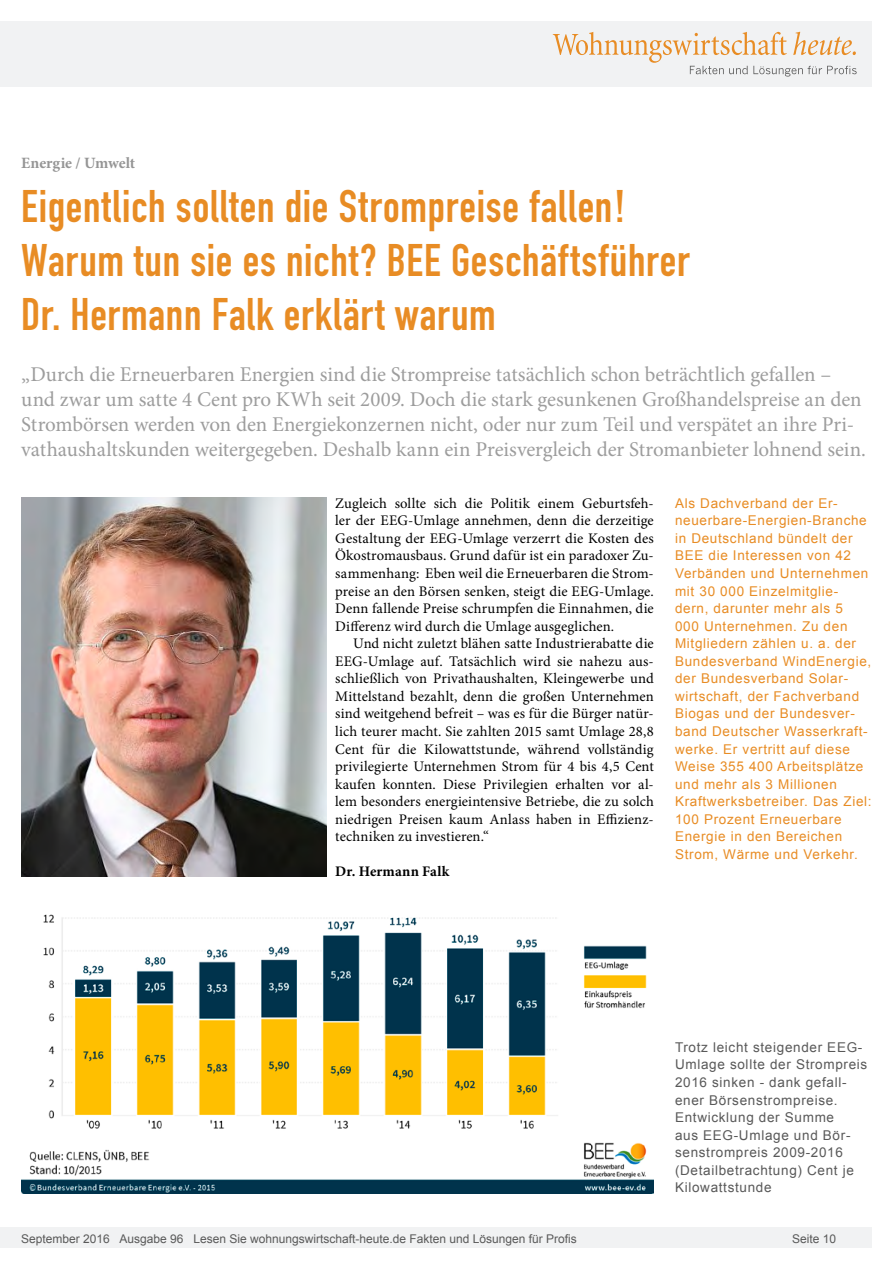
<style>
.page{position:relative;width:893px;height:1263px;background:#fff}
.page>*{position:absolute;margin:0;border:0;box-sizing:border-box;transform-origin:0 0}
.Überschrift_Groß{font:45px/54px "DIN Engschrift";letter-spacing:.015em;color:#e88c24}
.Anlesetext{font:21px/25.2px "Minion Pro";letter-spacing:-.005em;color:#9d9d9d}
.Kategorie{font:700 15.75px "Minion Pro";letter-spacing:-.005em;color:#959595}
.Fliesstext{font:14.7px/17.5px "Minion Pro";letter-spacing:.01em;color:#000;text-align:justify}
.Fließtext_erste_Zeil{font:14.7px/17.5px "Minion Pro";letter-spacing:.005em;color:#000;text-align:justify}
.AUTOR{font:700 14.7px "Minion Pro";letter-spacing:.01em;color:#000}
.Info{font:13.5px/17.5px "Arial";letter-spacing:.05em;color:#e88c24}
.Bildunterschrift{font:13.5px/17.5px "Arial";letter-spacing:.05em;color:#595959}
.t1{font:12px "Arial";color:#595959}
</style>
<div class="page">
<div style="left:0;top:1227px;width:872px;height:20px;background:#f1f2f3"></div>
<div style="left:0;top:21px;width:872px;height:66px;background:#f1f2f3"></div>
<svg style="left:553px;top:32px;width:304px;height:45px"></svg>
<img style="left:21px;top:497px;width:306px;height:379px">
<img style="left:21px;top:914px;width:633px;height:279px">
<p class="Kategorie" style="left:21px;top:152px;width:115px">Energie / Umwelt</p>
<p class="Überschrift_Groß" style="left:21px;top:180px;width:670px">Eigentlich sollten die Strompreise fallen!<br>Warum tun sie es nicht? BEE Geschäftsführer<br>Dr. Hermann Falk erklärt warum</p>
<p class="Anlesetext" style="left:21px;top:361px;width:846px">„Durch die Erneuerbaren Energien sind die Strompreise tatsächlich schon beträchtlich gefallen – und zwar um satte 4 Cent pro KWh seit 2009. Doch die stark gesunkenen Großhandelspreise an den Strombörsen werden von den Energiekonzernen nicht, oder nur zum Teil und verspätet an ihre Pri&shy;vathaushaltskunden weitergegeben. Deshalb kann ein Preisvergleich der Stromanbieter lohnend sein.</p>
<p class="Fließtext_erste_Zeil" style="left:335px;top:494px;width:320px">Zugleich sollte sich die Politik einem Geburtsfeh&shy;ler der EEG-Umlage annehmen, denn die derzeitige Gestaltung der EEG-Umlage verzerrt die Kosten des Ökostromausbaus. Grund dafür ist ein paradoxer Zu&shy;sammenhang: Eben weil die Erneuerbaren die Strom&shy;preise an den Börsen senken, steigt die EEG-Umlage.<br>Denn fallende Preise schrumpfen die Einnahmen, die Differenz wird durch die Umlage ausgeglichen.</p>
<p class="Fliesstext" style="left:335px;top:635px;width:320px;text-indent:18px">Und nicht zuletzt blähen satte Industrierabatte die EEG-Umlage auf. Tatsächlich wird sie nahezu aus&shy;schließlich von Privathaushalten, Kleingewerbe und Mittelstand bezahlt, denn die großen Unternehmen sind weitgehend befreit – was es für die Bürger natür&shy;lich teurer macht. Sie zahlten 2015 samt Umlage 28,8<br>Cent für die Kilowattstunde, während vollständig privilegierte Unternehmen Strom für 4 bis 4,5 Cent kaufen konnten. Diese Privilegien erhalten vor al&shy;lem besonders energieintensive Betriebe, die zu solch niedrigen Preisen kaum Anlass haben in Effizienz&shy;techniken zu investieren.“</p>
<p class="AUTOR" style="left:335px;top:861px;width:116px">Dr. Hermann Falk</p>
<p class="Info" style="left:675px;top:494px;width:198px">Als Dachverband der Er&shy;neuerbare-Energien-Branche in Deutschland bündelt der<br>BEE die Interessen von 42<br>Verbänden und Unternehmen mit 30 000 Einzelmitglie&shy;dern, darunter mehr als 5<br>000 Unternehmen. Zu den<br>Mitgliedern zählen u. a. der<br>Bundesverband WindEnergie, der Bundesverband Solar&shy;wirtschaft, der Fachverband<br>Biogas und der Bundesver&shy;band Deutscher Wasserkraft&shy;werke. Er vertritt auf diese<br>Weise 355 400 Arbeitsplätze und mehr als 3 Millionen<br>Kraftwerksbetreiber. Das Ziel:<br>100 Prozent Erneuerbare<br>Energie in den Bereichen<br>Strom, Wärme und Verkehr.</p>
<p class="Bildunterschrift" style="left:675px;top:1038px;width:194px">Trotz leicht steigender EEG-<br>Umlage sollte der Strompreis<br>2016 sinken - dank gefall&shy;ener Börsenstrompreise.<br>Entwicklung der Summe<br>aus EEG-Umlage und Bör&shy;senstrompreis 2009-2016 (Detailbetrachtung) Cent je<br>Kilowattstunde</p>
<p class="t1" style="left:21px;top:1230px;width:557px">September 2016 Ausgabe 96 Lesen Sie wohnungswirtschaft-heute.de Fakten und Lösungen für Profis</p>
<p class="t1" style="left:792px;top:1231px;width:46px">Seite 10</p>
</div>
